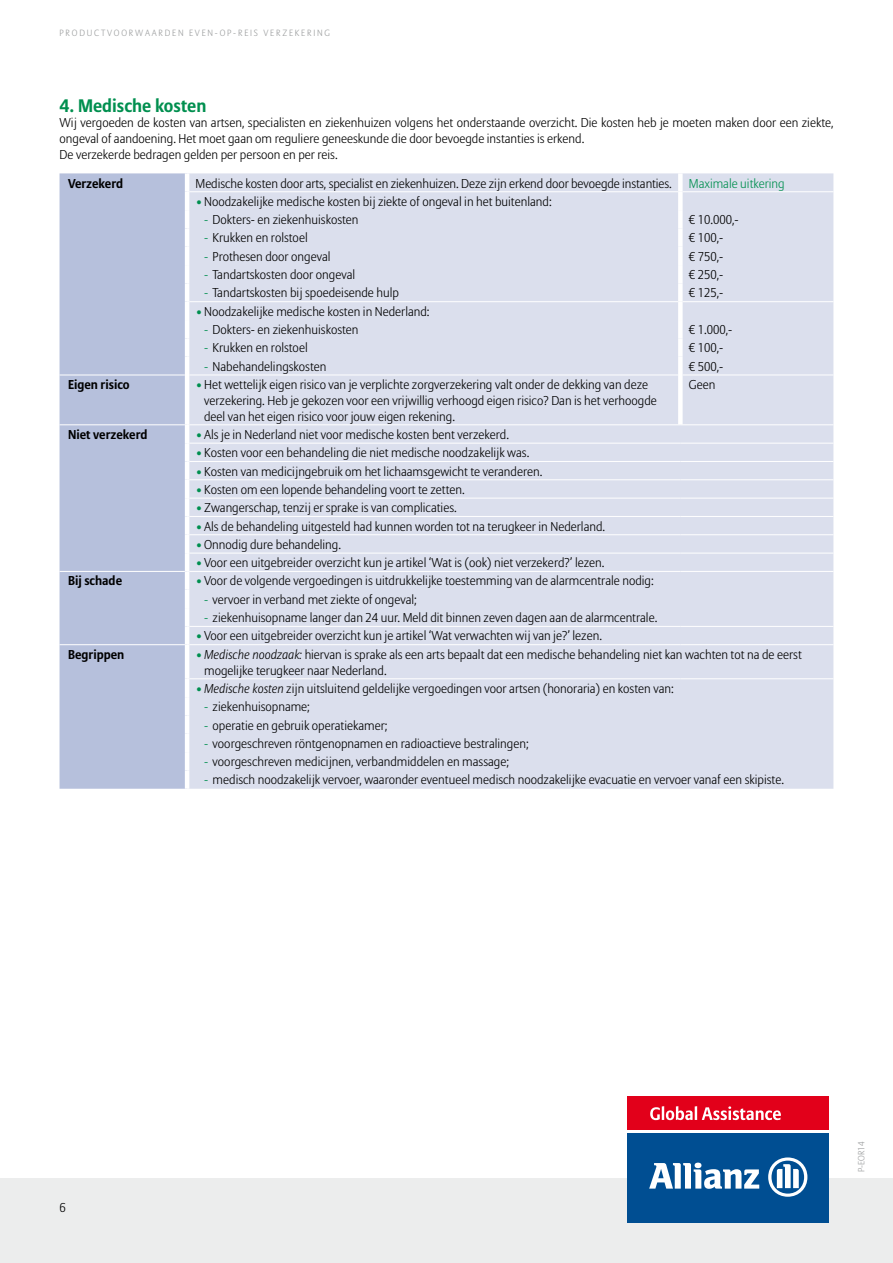
<style>
.page{position:relative;width:893px;height:1263px;background:#fff}
.page>*{position:absolute;margin:0;border:0;box-sizing:border-box;transform-origin:0 0}
.t1{font:700 18px "Allianz Sans";color:#008f4f}
.t2{font:300 12.75px/15.8px "Allianz Sans";color:#000}
.t3{font:700 12.75px "Allianz Sans";color:#000}
.t4{font:300 12.75px "Allianz Sans";color:#008f4f}
.t5{font:300 9px "Allianz Sans";letter-spacing:.2em;color:#9c9e9f}
.s1{font-weight:700;color:#008f4f}
.s2{color:#008f4f}
.s3{font-style:italic}
</style>
<div class="page">
<div style="left:0;top:1178px;width:893px;height:85px;background:#eceded"></div>
<div style="left:627px;top:1096px;width:202px;height:34px;background:#e2001a"></div>
<div style="left:627px;top:1133px;width:202px;height:90px;background:#004e92"></div>
<svg style="left:649px;top:1162px;width:110px;height:27px"></svg>
<svg style="left:768px;top:1157px;width:39px;height:40px"></svg>
<svg style="left:650px;top:1106px;width:131px;height:14px"></svg>
<div style="left:60px;top:173px;width:125px;height:616px;background:#b6c0dc"></div>
<div style="left:189px;top:173px;width:644px;height:616px;background:#dbdfed"></div>
<hr style="left:189px;top:191px;width:489px;height:1px;background:#fff">
<hr style="left:683px;top:191px;width:150px;height:1px;background:#fff">
<hr style="left:60px;top:375px;width:125px;height:1px;background:#fff">
<hr style="left:189px;top:375px;width:489px;height:1px;background:#fff">
<hr style="left:683px;top:375px;width:150px;height:1px;background:#fff">
<hr style="left:60px;top:424px;width:125px;height:1px;background:#fff">
<hr style="left:189px;top:424px;width:491px;height:1px;background:#fff">
<hr style="left:680px;top:424px;width:153px;height:1px;background:#fff">
<hr style="left:189px;top:443px;width:491px;height:1px;background:#fff">
<hr style="left:680px;top:443px;width:153px;height:1px;background:#fff">
<hr style="left:189px;top:461px;width:491px;height:1px;background:#fff">
<hr style="left:680px;top:461px;width:153px;height:1px;background:#fff">
<hr style="left:189px;top:479px;width:491px;height:1px;background:#fff">
<hr style="left:680px;top:479px;width:153px;height:1px;background:#fff">
<hr style="left:189px;top:498px;width:491px;height:1px;background:#fff">
<hr style="left:680px;top:498px;width:153px;height:1px;background:#fff">
<hr style="left:189px;top:516px;width:491px;height:1px;background:#fff">
<hr style="left:680px;top:516px;width:153px;height:1px;background:#fff">
<hr style="left:189px;top:534px;width:491px;height:1px;background:#fff">
<hr style="left:680px;top:534px;width:153px;height:1px;background:#fff">
<hr style="left:189px;top:553px;width:491px;height:1px;background:#fff">
<hr style="left:680px;top:553px;width:153px;height:1px;background:#fff">
<hr style="left:189px;top:626px;width:491px;height:1px;background:#fff">
<hr style="left:680px;top:626px;width:153px;height:1px;background:#fff">
<hr style="left:60px;top:644px;width:125px;height:1px;background:#fff">
<hr style="left:189px;top:644px;width:491px;height:1px;background:#fff">
<hr style="left:680px;top:644px;width:153px;height:1px;background:#fff">
<hr style="left:189px;top:678px;width:491px;height:1px;background:#fff">
<hr style="left:680px;top:678px;width:153px;height:1px;background:#fff">
<hr style="left:60px;top:571px;width:125px;height:1px;background:#fff">
<hr style="left:189px;top:571px;width:491px;height:1px;background:#fff">
<hr style="left:680px;top:571px;width:153px;height:1px;background:#fff">
<hr style="left:189px;top:301px;width:489px;height:1px;background:#fff">
<hr style="left:683px;top:301px;width:150px;height:1px;background:#fff">
<div style="left:678px;top:173px;width:5px;height:19px;background:#fff"></div>
<div style="left:678px;top:192px;width:5px;height:18px;background:#fff"></div>
<div style="left:678px;top:210px;width:5px;height:18px;background:#fff"></div>
<div style="left:678px;top:228px;width:5px;height:19px;background:#fff"></div>
<div style="left:678px;top:247px;width:5px;height:18px;background:#fff"></div>
<div style="left:678px;top:265px;width:5px;height:18px;background:#fff"></div>
<div style="left:678px;top:283px;width:5px;height:19px;background:#fff"></div>
<div style="left:678px;top:302px;width:5px;height:18px;background:#fff"></div>
<div style="left:678px;top:320px;width:5px;height:18px;background:#fff"></div>
<div style="left:678px;top:338px;width:5px;height:19px;background:#fff"></div>
<div style="left:678px;top:357px;width:5px;height:18px;background:#fff"></div>
<div style="left:678px;top:375px;width:5px;height:49px;background:#fff"></div>
<p class="t5" style="left:60px;top:27px;width:137px">Pro ductVOORWAARD EN even</p>
<p class="t5" style="left:215px;top:27px;width:56px">-op -re is ver</p>
<p class="t5" style="left:282px;top:27px;width:49px">zeker ing</p>
<h1 class="t1" style="left:60px;top:94px;width:148px">4. Medische kosten</h1>
<p class="t2" style="left:60px;top:115px;width:775px">Wij vergoeden de kosten van artsen, specialisten en ziekenhuizen volgens het onderstaande overzicht. Die kosten heb je moeten maken door een ziekte, ongeval of aandoening. Het moet gaan om reguliere geneeskunde die door bevoegde instanties is erkend.<br>De verzekerde bedragen gelden per persoon en per reis.</p>
<p class="t3" style="left:68px;top:175px;width:57px">Verzekerd</p>
<p class="t2" style="left:196px;top:175px;width:478px">Medische kosten door arts, specialist en ziekenhuizen. Deze zijn erkend door bevoegde instanties.</p>
<p class="t4" style="left:689px;top:175px;width:97px">Maximale uitkering</p>
<p class="t2" style="left:196px;top:193px;width:357px"><span class="s1">•</span> Noodzakelijke medische kosten bij ziekte of ongeval in het buitenland:</p>
<p class="t2" style="left:204px;top:212px;width:156px"><span class="s2">-</span> Dokters- en ziekenhuiskosten</p>
<p class="t2" style="left:689px;top:212px;width:51px">€ 10.000,-</p>
<p class="t2" style="left:204px;top:230px;width:105px"><span class="s2">-</span> Krukken en rolstoel</p>
<p class="t2" style="left:689px;top:230px;width:36px">€ 100,-</p>
<p class="t2" style="left:204px;top:248px;width:128px"><span class="s2">-</span> Prothesen door ongeval</p>
<p class="t2" style="left:689px;top:248px;width:36px">€ 750,-</p>
<p class="t2" style="left:204px;top:267px;width:153px"><span class="s2">-</span> Tandartskosten door ongeval</p>
<p class="t2" style="left:689px;top:267px;width:36px">€ 250,-</p>
<p class="t2" style="left:204px;top:285px;width:196px"><span class="s2">-</span> Tandartskosten bij spoedeisende hulp</p>
<p class="t2" style="left:689px;top:285px;width:36px">€ 125,-</p>
<p class="t2" style="left:196px;top:303px;width:235px"><span class="s1">•</span> Noodzakelijke medische kosten in Nederland:</p>
<p class="t2" style="left:204px;top:322px;width:156px"><span class="s2">-</span> Dokters- en ziekenhuiskosten</p>
<p class="t2" style="left:689px;top:322px;width:45px">€ 1.000,-</p>
<p class="t2" style="left:204px;top:340px;width:105px"><span class="s2">-</span> Krukken en rolstoel</p>
<p class="t2" style="left:689px;top:340px;width:36px">€ 100,-</p>
<p class="t2" style="left:204px;top:358px;width:124px"><span class="s2">-</span> Nabehandelingskosten</p>
<p class="t2" style="left:689px;top:358px;width:36px">€ 500,-</p>
<p class="t3" style="left:68px;top:377px;width:63px">Eigen risico</p>
<p class="t2" style="left:204px;top:377px;width:454px;text-indent:-9px"><span class="s1">•</span> Het wettelijk eigen risico van je verplichte zorgverzekering valt onder de dekking van deze verzekering. Heb je gekozen voor een vrijwillig verhoogd eigen risico? Dan is het verhoogde deel van het eigen risico voor jouw eigen rekening.</p>
<p class="t2" style="left:689px;top:377px;width:28px">Geen</p>
<p class="t3" style="left:68px;top:427px;width:81px">Niet verzekerd</p>
<p class="t2" style="left:196px;top:426px;width:315px"><span class="s1">•</span> Als je in Nederland niet voor medische kosten bent verzekerd.</p>
<p class="t2" style="left:196px;top:445px;width:335px"><span class="s1">•</span> Kosten voor een behandeling die niet medische noodzakelijk was.</p>
<p class="t2" style="left:196px;top:463px;width:348px"><span class="s1">•</span> Kosten van medicijngebruik om het lichaamsgewicht te veranderen.</p>
<p class="t2" style="left:196px;top:481px;width:271px"><span class="s1">•</span> Kosten om een lopende behandeling voort te zetten.</p>
<p class="t2" style="left:196px;top:500px;width:263px"><span class="s1">•</span> Zwangerschap, tenzij er sprake is van complicaties.</p>
<p class="t2" style="left:196px;top:518px;width:411px"><span class="s1">•</span> Als de behandeling uitgesteld had kunnen worden tot na terugkeer in Nederland.</p>
<p class="t2" style="left:196px;top:536px;width:147px"><span class="s1">•</span> Onnodig dure behandeling.</p>
<p class="t2" style="left:196px;top:555px;width:410px"><span class="s1">•</span> Voor een uitgebreider overzicht kun je artikel ‘Wat is (ook) niet verzekerd?’ lezen.</p>
<p class="t3" style="left:68px;top:573px;width:56px">Bij schade</p>
<p class="t2" style="left:196px;top:573px;width:460px"><span class="s1">•</span> Voor de volgende vergoedingen is uitdrukkelijke toestemming van de alarmcentrale nodig:</p>
<p class="t2" style="left:204px;top:591px;width:214px"><span class="s2">-</span> vervoer in verband met ziekte of ongeval;</p>
<p class="t2" style="left:204px;top:610px;width:455px"><span class="s2">-</span> ziekenhuisopname langer dan 24 uur. Meld dit binnen zeven dagen aan de alarmcentrale.</p>
<p class="t2" style="left:196px;top:628px;width:408px"><span class="s1">•</span> Voor een uitgebreider overzicht kun je artikel ‘Wat verwachten wij van je?’ lezen.</p>
<p class="t3" style="left:68px;top:647px;width:58px">Begrippen</p>
<p class="t2" style="left:204px;top:646px;width:599px;text-indent:-9px"><span class="s1">•</span> <span class="s3">Medische noodzaak:</span> hiervan is sprake als een arts bepaalt dat een medische behandeling niet kan wachten tot na de eerst mogelijke terugkeer naar Nederland.</p>
<p class="t2" style="left:196px;top:680px;width:480px"><span class="s1">•</span> <span class="s3">Medische kosten</span> zijn uitsluitend geldelijke vergoedingen voor artsen (honoraria) en kosten van:</p>
<p class="t2" style="left:204px;top:699px;width:107px"><span class="s2">-</span> ziekenhuisopname;</p>
<p class="t2" style="left:204px;top:717px;width:185px"><span class="s2">-</span> operatie en gebruik operatiekamer;</p>
<p class="t2" style="left:204px;top:735px;width:326px"><span class="s2">-</span> voorgeschreven röntgenopnamen en radioactieve bestralingen;</p>
<p class="t2" style="left:204px;top:754px;width:306px"><span class="s2">-</span> voorgeschreven medicijnen, verbandmiddelen en massage;</p>
<p class="t2" style="left:204px;top:772px;width:581px"><span class="s2">-</span> medisch noodzakelijk vervoer, waaronder eventueel medisch noodzakelijke evacuatie en vervoer vanaf een skipiste.</p>
<p class="t2" style="left:60px;top:1200px;width:8px">6</p>
<p class="t5" style="left:856px;top:1172px;width:32px;rotate:-90deg">P-EOR14</p>
</div>
